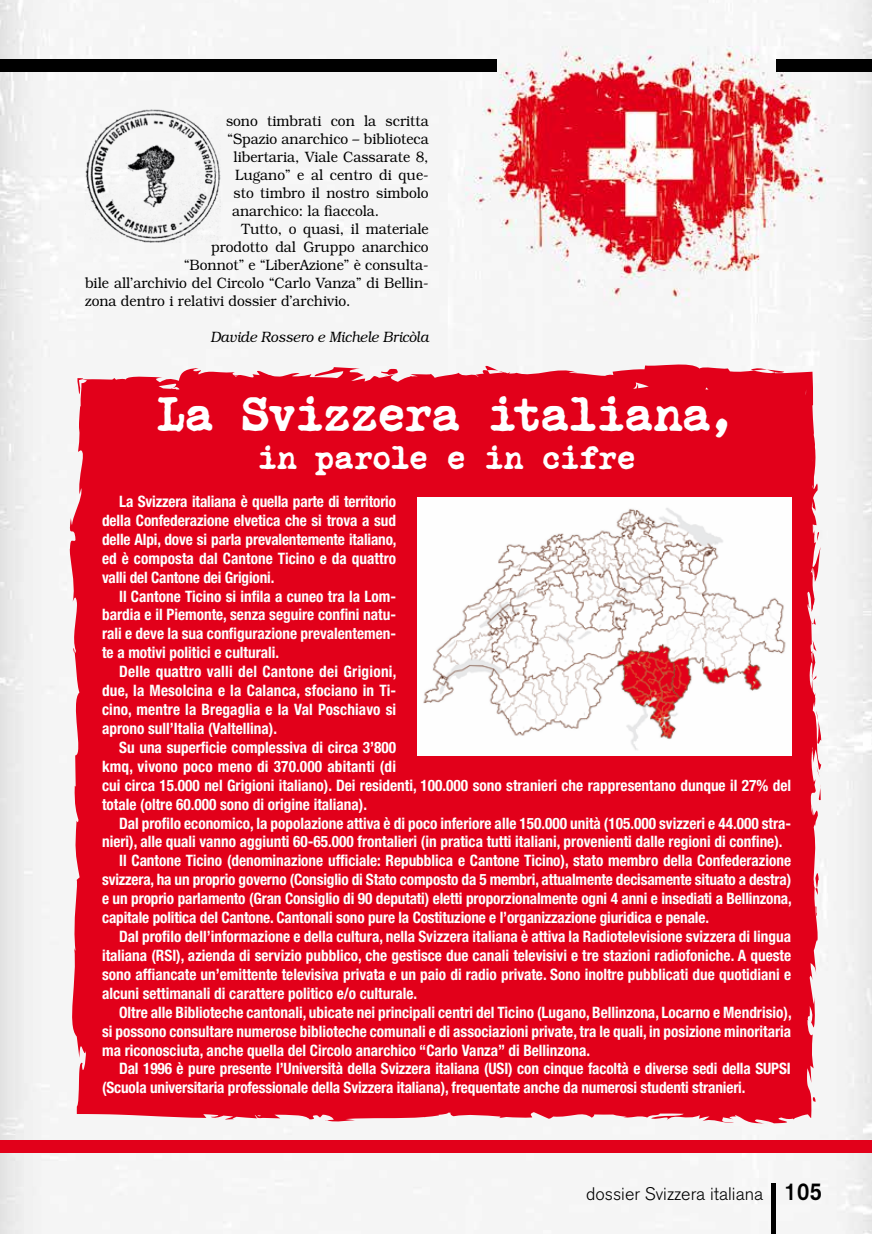
<style>
.page{position:relative;width:872px;height:1234px;background:#fff}
.page>*{position:absolute;margin:0;border:0;box-sizing:border-box;transform-origin:0 0}
.t1{font:46.5px "Courier Polski 1941";letter-spacing:-.005em;color:#fff}
.t2{font:31.5px "Courier Polski 1941";letter-spacing:.005em;color:#fff}
.t3{font:300 18px "Akzidenz Grotesk BE";color:#000}
.t4{font:700 condensed 15.75px/18.9px "Helvetica Neue";color:#fff;text-align:justify}
.t5{font:300 15px "Bookman";color:#000;scale:.92 1}
.t6{font:italic 300 15px "Bookman";color:#000;scale:.92 1}
.s1{font-weight:500;font-size:24.15px}
</style>
<div class="page">
<img style="left:0;top:0;width:872px;height:1233px">
<div style="left:0;top:1140px;width:872px;height:12px;background:#e2001a"></div>
<div style="left:0;top:60px;width:497px;height:12px;background:#000"></div>
<div style="left:776px;top:60px;width:96px;height:12px;background:#000"></div>
<img style="left:85px;top:110px;width:135px;height:133px">
<div style="left:66px;top:360px;width:755px;height:764px;background:#e2001a"></div>
<svg style="left:812px;top:640px;width:4px;height:12px"></svg>
<svg style="left:814px;top:869px;width:4px;height:52px"></svg>
<svg style="left:77px;top:378px;width:10px;height:18px"></svg>
<svg style="left:378px;top:367px;width:22px;height:9px"></svg>
<svg style="left:814px;top:530px;width:5px;height:11px"></svg>
<svg style="left:813px;top:675px;width:3px;height:5px"></svg>
<svg style="left:817px;top:784px;width:4px;height:17px"></svg>
<img style="left:417px;top:497px;width:374px;height:258px">
<div style="left:771px;top:1182px;width:5px;height:51px;background:#000"></div>
<p class="t5" style="left:226px;top:112px;width:222px">sono timbrati con la scritta</p>
<p class="t5" style="left:228px;top:130px;width:220px">“Spazio anarchico – biblioteca</p>
<p class="t5" style="left:234px;top:148px;width:213px">libertaria, Viale Cassarate 8,</p>
<p class="t5" style="left:235px;top:166px;width:212px">Lugano” e al centro di que-</p>
<p class="t5" style="left:234px;top:184px;width:213px">sto timbro il nostro simbolo</p>
<p class="t5" style="left:232px;top:202px;width:162px">anarchico: la fiaccola.</p>
<p class="t5" style="left:242px;top:220px;width:205px">Tutto, o quasi, il materiale</p>
<p class="t5" style="left:211px;top:238px;width:238px">prodotto dal Gruppo anarchico</p>
<p class="t5" style="left:184px;top:256px;width:267px">“Bonnot” e “LiberAzione” è consulta-</p>
<p class="t5" style="left:85px;top:274px;width:375px">bile all’archivio del Circolo “Carlo Vanza” di Bellin-</p>
<p class="t5" style="left:85px;top:292px;width:290px">zona dentro i relativi dossier d’archivio.</p>
<p class="t6" style="left:210px;top:329px;width:239px">Davide Rossero e Michele Bricòla</p>
<h1 class="t1" style="left:157px;top:385px;width:580px">La Svizzera italiana,</h1>
<h2 class="t2" style="left:258px;top:438px;width:379px">in parole e in cifre</h2>
<p class="t4" style="left:102px;top:491px;width:296px;text-indent:17px">La Svizzera italiana è quella parte di territorio della Confederazione elvetica che si trova a sud delle Alpi, dove si parla prevalentemente italiano, ed è composta dal Cantone Ticino e da quattro valli del Cantone dei Grigioni.</p>
<p class="t4" style="left:102px;top:586px;width:295px;text-indent:17px">Il Cantone Ticino si infila a cuneo tra la Lom&shy;bardia e il Piemonte, senza seguire confini natu&shy;rali e deve la sua configurazione prevalentemen&shy;te a motivi politici e culturali.</p>
<p class="t4" style="left:102px;top:661px;width:296px;text-indent:17px">Delle quattro valli del Cantone dei Grigioni, due, la Mesolcina e la Calanca, sfociano in Ti&shy;cino, mentre la Bregaglia e la Val Poschiavo si aprono sull’Italia (Valtellina).</p>
<p class="t4" style="left:102px;top:737px;width:690px;text-align:left;text-indent:17px">Su una superficie complessiva di circa 3’800<br>kmq, vivono poco meno di 370.000 abitanti (di<br>cui circa 15.000 nel Grigioni italiano). Dei residenti, 100.000 sono stranieri che rappresentano dunque il 27% del totale (oltre 60.000 sono di origine italiana).</p>
<p class="t4" style="left:119px;top:813px;width:673px">Dal profilo economico, la popolazione attiva è di poco inferiore alle 150.000 unità (105.000 svizzeri e 44.000 stra-</p>
<p class="t4" style="left:102px;top:832px;width:682px">nieri), alle quali vanno aggiunti 60-65.000 frontalieri (in pratica tutti italiani, provenienti dalle regioni di confine).</p>
<p class="t4" style="left:119px;top:850px;width:673px">Il Cantone Ticino (denominazione ufficiale: Repubblica e Cantone Ticino), stato membro della Confederazione</p>
<p class="t4" style="left:102px;top:869px;width:690px">svizzera, ha un proprio governo (Consiglio di Stato composto da 5 membri, attualmente decisamente situato a destra)</p>
<p class="t4" style="left:102px;top:888px;width:691px">e un proprio parlamento (Gran Consiglio di 90 deputati) eletti proporzionalmente ogni 4 anni e insediati a Bellinzona,</p>
<p class="t4" style="left:102px;top:907px;width:608px">capitale politica del Cantone. Cantonali sono pure la Costituzione e l’organizzazione giuridica e penale.</p>
<p class="t4" style="left:119px;top:926px;width:673px">Dal profilo dell’informazione e della cultura, nella Svizzera italiana è attiva la Radiotelevisione svizzera di lingua</p>
<p class="t4" style="left:102px;top:945px;width:690px">italiana (RSI), azienda di servizio pubblico, che gestisce due canali televisivi e tre stazioni radiofoniche. A queste</p>
<p class="t4" style="left:102px;top:964px;width:690px">sono affiancate un’emittente televisiva privata e un paio di radio private. Sono inoltre pubblicati due quotidiani e</p>
<p class="t4" style="left:102px;top:983px;width:317px">alcuni settimanali di carattere politico e/o culturale.</p>
<p class="t4" style="left:119px;top:1002px;width:674px">Oltre alle Biblioteche cantonali, ubicate nei principali centri del Ticino (Lugano, Bellinzona, Locarno e Mendrisio),</p>
<p class="t4" style="left:102px;top:1021px;width:690px">si possono consultare numerose biblioteche comunali e di associazioni private, tra le quali, in posizione minoritaria</p>
<p class="t4" style="left:102px;top:1039px;width:489px">ma riconosciuta, anche quella del Circolo anarchico “Carlo Vanza” di Bellinzona.</p>
<p class="t4" style="left:119px;top:1058px;width:673px">Dal 1996 è pure presente l’Università della Svizzera italiana (USI) con cinque facoltà e diverse sedi della SUPSI</p>
<p class="t4" style="left:102px;top:1077px;width:645px">(Scuola universitaria professionale della Svizzera italiana), frequentate anche da numerosi studenti stranieri.</p>
<p class="t3" style="left:586px;top:1183px;width:237px">dossier Svizzera italiana <span class="s1">105</span></p>
</div>
